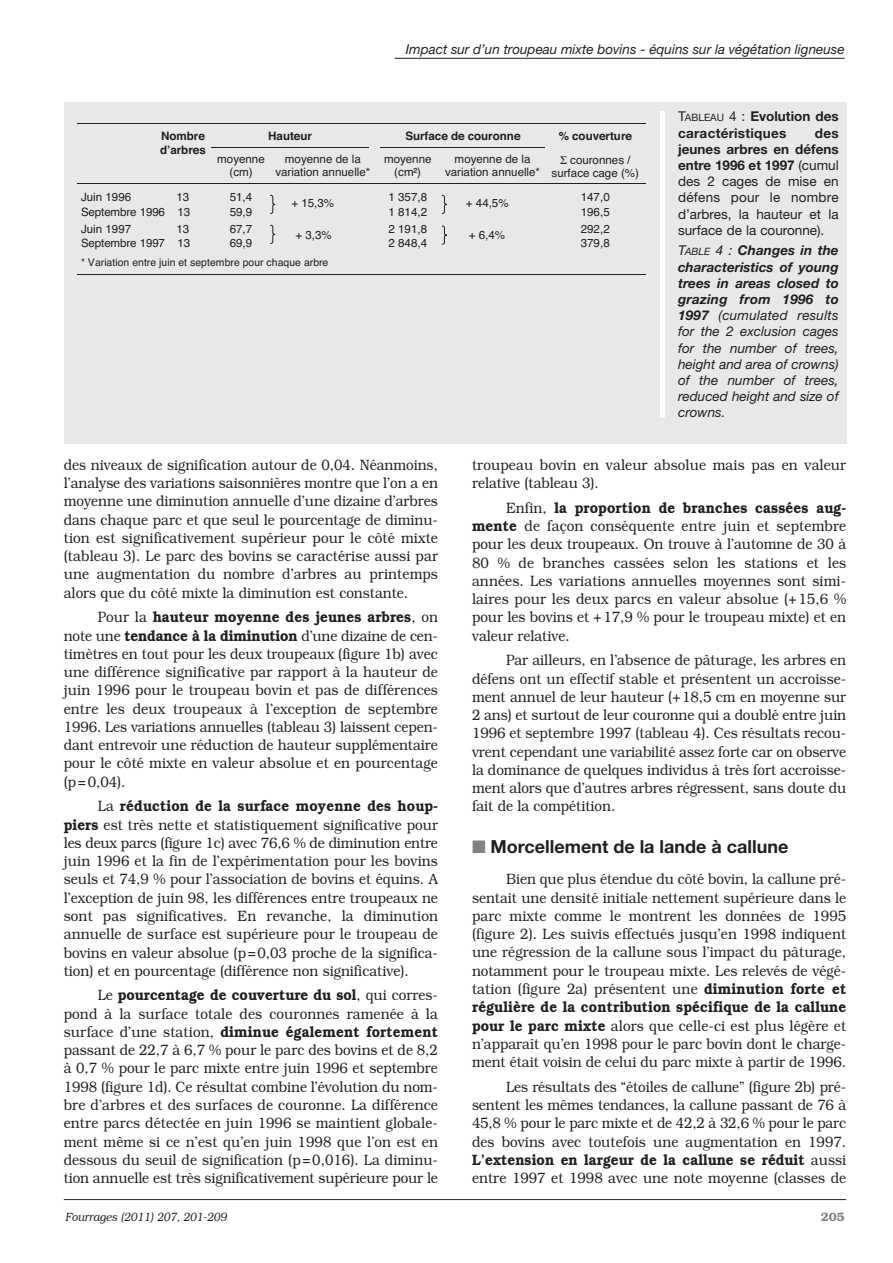
<style>
.page{position:relative;width:893px;height:1263px;background:#fff}
.page>*{position:absolute;margin:0;border:0;box-sizing:border-box;transform-origin:0 0}
.t1{font:700 18px "Helvetica Neue";color:#231f20}
.t2{font:300 15px/18.3px "Bookman";color:#231f20;text-align:justify;scale:.9 1}
.t3{font:italic 13.5px/16.2px "Helvetica Neue";color:#231f20;text-align:justify}
.t4{font:13.5px/16.2px "Helvetica Neue";color:#231f20;text-align:justify}
.t5{font:700 13.5px/16.2px "Helvetica Neue";letter-spacing:.02em;color:#231f20}
.t6{font:italic 300 12px "Bookman";color:#231f20;scale:.9 1}
.t7{font:600 12px "Bookman";color:#808285}
.t8{font:11.55px/13.4px "Helvetica";color:#231f20;text-align:center}
.t9{font:700 11.55px "Helvetica";color:#231f20}
.t10{font:10.5px "Helvetica";color:#231f20}
.s1{font-weight:400}
.s2{font-weight:400;font-size:10.2px}
.s3{font-weight:700}
.s4{font-size:10.2px}
.s5{font-weight:600}
.s6{color:#808285}
</style>
<div class="page">
<hr style="left:395px;top:58px;width:450px;height:1px;background:#231f20">
<hr style="left:64px;top:1199px;width:782px;height:1px;background:#231f20">
<div style="left:64px;top:102px;width:782px;height:342px;background:#e7e8e9"></div>
<div style="left:660px;top:111px;width:5px;height:307px;background:#fff"></div>
<hr style="left:77px;top:123px;width:77px;height:1px;background:#231f20">
<hr style="left:155px;top:123px;width:56px;height:1px;background:#231f20">
<hr style="left:211px;top:123px;width:158px;height:1px;background:#231f20">
<svg style="left:369px;top:123px;width:12px;height:1px"></svg>
<hr style="left:381px;top:123px;width:163px;height:1px;background:#231f20">
<hr style="left:545px;top:123px;width:101px;height:1px;background:#231f20">
<hr style="left:211px;top:147px;width:59px;height:1px;background:#231f20">
<hr style="left:271px;top:147px;width:98px;height:1px;background:#231f20">
<hr style="left:381px;top:147px;width:59px;height:1px;background:#231f20">
<hr style="left:441px;top:147px;width:103px;height:1px;background:#231f20">
<hr style="left:77px;top:184px;width:77px;height:1px;background:#231f20">
<hr style="left:155px;top:184px;width:56px;height:1px;background:#231f20">
<hr style="left:211px;top:184px;width:59px;height:1px;background:#231f20">
<hr style="left:271px;top:184px;width:104px;height:1px;background:#231f20">
<hr style="left:375px;top:184px;width:65px;height:1px;background:#231f20">
<hr style="left:441px;top:184px;width:103px;height:1px;background:#231f20">
<hr style="left:545px;top:184px;width:101px;height:1px;background:#231f20">
<hr style="left:77px;top:275px;width:569px;height:1px;background:#231f20">
<svg style="left:270px;top:195px;width:6px;height:19px"></svg>
<svg style="left:270px;top:225px;width:6px;height:19px"></svg>
<svg style="left:441px;top:195px;width:6px;height:19px"></svg>
<svg style="left:441px;top:225px;width:6px;height:20px"></svg>
<p class="t3" style="left:406px;top:42px;width:440px">Impact sur d’un troupeau mixte bovins - équins sur la végétation ligneuse</p>
<p class="t9" style="left:161px;top:127px;width:45px">Nombre</p>
<p class="t9" style="left:268px;top:127px;width:45px">Hauteur</p>
<p class="t9" style="left:405px;top:127px;width:117px">Surface de couronne</p>
<p class="t9" style="left:559px;top:127px;width:75px">% couverture</p>
<p class="t9" style="left:160px;top:140px;width:47px">d’arbres</p>
<p class="t8" style="left:217px;top:152px;width:49px">moyenne (cm)</p>
<p class="t8" style="left:275px;top:152px;width:97px">moyenne de la variation annuelle*</p>
<p class="t8" style="left:384px;top:152px;width:49px">moyenne (cm²)</p>
<p class="t8" style="left:445px;top:152px;width:97px">moyenne de la variation annuelle*</p>
<p class="t8" style="left:552px;top:153px;width:89px;text-align:left;text-indent:19px">couronnes / surface cage (%)</p>
<p class="t8" style="left:81px;top:191px;width:52px">Juin 1996</p>
<p class="t8" style="left:177px;top:191px;width:14px">13</p>
<p class="t8" style="left:230px;top:191px;width:24px">51,4</p>
<p class="t8" style="left:388px;top:191px;width:40px">1 357,8</p>
<p class="t8" style="left:581px;top:191px;width:31px">147,0</p>
<p class="t8" style="left:81px;top:205px;width:111px">Septembre 1996 13</p>
<p class="t8" style="left:230px;top:205px;width:24px">59,9</p>
<p class="t8" style="left:388px;top:205px;width:40px">1 814,2</p>
<p class="t8" style="left:581px;top:205px;width:31px">196,5</p>
<p class="t8" style="left:81px;top:223px;width:52px">Juin 1997</p>
<p class="t8" style="left:177px;top:223px;width:14px">13</p>
<p class="t8" style="left:230px;top:223px;width:24px">67,7</p>
<p class="t8" style="left:388px;top:223px;width:40px">2 191,8</p>
<p class="t8" style="left:581px;top:223px;width:31px">292,2</p>
<p class="t8" style="left:81px;top:237px;width:111px">Septembre 1997 13</p>
<p class="t8" style="left:230px;top:237px;width:24px">69,9</p>
<p class="t8" style="left:388px;top:237px;width:40px">2 848,4</p>
<p class="t8" style="left:581px;top:237px;width:31px">379,8</p>
<p class="t10" style="left:81px;top:254px;width:249px">* Variation entre juin et septembre pour chaque arbre</p>
<p class="t8" style="left:291px;top:197px;width:44px">+ 15,3%</p>
<p class="t8" style="left:466px;top:197px;width:44px">+ 44,5%</p>
<p class="t8" style="left:469px;top:229px;width:38px">+ 6,4%</p>
<p class="t8" style="left:295px;top:229px;width:38px">+ 3,3%</p>
<p class="t5" style="left:678px;top:110px;width:162px"><span class="s1">T</span><span class="s2">ABLEAU</span> <span class="s1">4 :</span> Evolution des caractéristiques</p>
<p class="t4" style="left:678px;top:126px;width:162px;text-indent:137px"><span class="s3">des jeunes arbres en défens entre 1996 et 1997</span> (cumul des 2 cages de mise en défens pour le nombre d’arbres, la hauteur et la surface de la couronne).</p>
<p class="t3" style="left:678px;top:244px;width:162px">T<span class="s4">ABLE</span> 4 : <span class="s3">Changes in the characteristics of young trees in areas closed to grazing from 1996 to 1997</span> (cumulated results for the 2 exclusion cages for the number of trees, height and area of crowns) of the number of trees, reduced height and size of crowns.</p>
<p class="t2" style="left:64px;top:456px;width:417px">des niveaux de signification autour de 0,04. Néanmoins, l’analyse des variations saisonnières montre que l’on a en moyenne une diminution annuelle d’une dizaine d’arbres dans chaque parc et que seul le pourcentage de diminu&shy;tion est significativement supérieur pour le côté mixte (tableau 3). Le parc des bovins se caractérise aussi par une augmentation du nombre d’arbres au printemps alors que du côté mixte la diminution est constante.</p>
<p class="t2" style="left:64px;top:608px;width:417px;text-indent:34px">Pour la <span class="s5">hauteur moyenne des jeunes arbres</span>, on note une <span class="s5">tendance à la diminution</span> d’une dizaine de cen&shy;timètres en tout pour les deux troupeaux (figure 1b) avec une différence significative par rapport à la hauteur de juin 1996 pour le troupeau bovin et pas de différences entre les deux troupeaux à l’exception de septembre 1996. Les variations annuelles (tableau 3) laissent cepen&shy;dant entrevoir une réduction de hauteur supplémentaire pour le côté mixte en valeur absolue et en pourcentage (p=0,04).</p>
<p class="t2" style="left:64px;top:797px;width:417px;text-indent:34px">La <span class="s5">réduction de la surface moyenne des houp&shy;piers</span> est très nette et statistiquement significative pour les deux parcs (figure 1c) avec 76,6 % de diminution entre juin 1996 et la fin de l’expérimentation pour les bovins seuls et 74,9 % pour l’association de bovins et équins. A l’exception de juin 98, les différences entre troupeaux ne sont pas significatives. En revanche, la diminution annuelle de surface est supérieure pour le troupeau de bovins en valeur absolue (p=0,03 proche de la significa&shy;tion) et en pourcentage (différence non significative).</p>
<p class="t2" style="left:64px;top:986px;width:417px;text-indent:34px">Le <span class="s5">pourcentage de couverture du sol</span>, qui corres&shy;pond à la surface totale des couronnes ramenée à la surface d’une station, <span class="s5">diminue également fortement </span>passant de 22,7 à 6,7 % pour le parc des bovins et de 8,2 à 0,7 % pour le parc mixte entre juin 1996 et septembre 1998 (figure 1d). Ce résultat combine l’évolution du nom&shy;bre d’arbres et des surfaces de couronne. La différence entre parcs détectée en juin 1996 se maintient globale&shy;ment même si ce n’est qu’en juin 1998 que l’on est en dessous du seuil de signification (p=0,016). La diminu&shy;tion annuelle est très significativement supérieure pour le</p>
<p class="t2" style="left:472px;top:456px;width:417px">troupeau bovin en valeur absolue mais pas en valeur relative (tableau 3).</p>
<p class="t2" style="left:472px;top:498px;width:417px;text-indent:34px">Enfin, <span class="s5">la proportion de branches cassées aug&shy;mente</span> de façon conséquente entre juin et septembre pour les deux troupeaux. On trouve à l’automne de 30 à 80 % de branches cassées selon les stations et les années. Les variations annuelles moyennes sont simi&shy;laires pour les deux parcs en valeur absolue (+15,6 % pour les bovins et +17,9 % pour le troupeau mixte) et en valeur relative.</p>
<p class="t2" style="left:472px;top:651px;width:417px;text-indent:34px">Par ailleurs, en l’absence de pâturage, les arbres en défens ont un effectif stable et présentent un accroisse&shy;ment annuel de leur hauteur (+18,5 cm en moyenne sur 2 ans) et surtout de leur couronne qui a doublé entre juin 1996 et septembre 1997 (tableau 4). Ces résultats recou&shy;vrent cependant une variabilité assez forte car on observe la dominance de quelques individus à très fort accroisse&shy;ment alors que d’autres arbres régressent, sans doute du fait de la compétition.</p>
<p class="t1" style="left:472px;top:840px;width:318px"><span class="s6">■</span> Morcellement de la lande à callune</p>
<p class="t2" style="left:472px;top:870px;width:417px;text-indent:34px">Bien que plus étendue du côté bovin, la callune pré&shy;sentait une densité initiale nettement supérieure dans le parc mixte comme le montrent les données de 1995 (figure 2). Les suivis effectués jusqu’en 1998 indiquent une régression de la callune sous l’impact du pâturage, notamment pour le troupeau mixte. Les relevés de végé&shy;tation (figure 2a) présentent une <span class="s5">diminution forte et régulière de la contribution spécifique de la callune pour le parc mixte</span> alors que celle-ci est plus légère et n’apparaît qu’en 1998 pour le parc bovin dont le charge&shy;ment était voisin de celui du parc mixte à partir de 1996.</p>
<p class="t2" style="left:472px;top:1077px;width:417px;text-indent:34px">Les résultats des “étoiles de callune” (figure 2b) pré&shy;sentent les mêmes tendances, la callune passant de 76 à 45,8 % pour le parc mixte et de 42,2 à 32,6 % pour le parc des bovins avec toutefois une augmentation en 1997.<br><span class="s5">L’extension en largeur de la callune se réduit</span> aussi entre 1997 et 1998 avec une note moyenne (classes de</p>
<p class="t6" style="left:65px;top:1209px;width:181px">Fourrages (2011) 207, 201-209</p>
<p class="t7" style="left:821px;top:1209px;width:25px">205</p>
</div>
